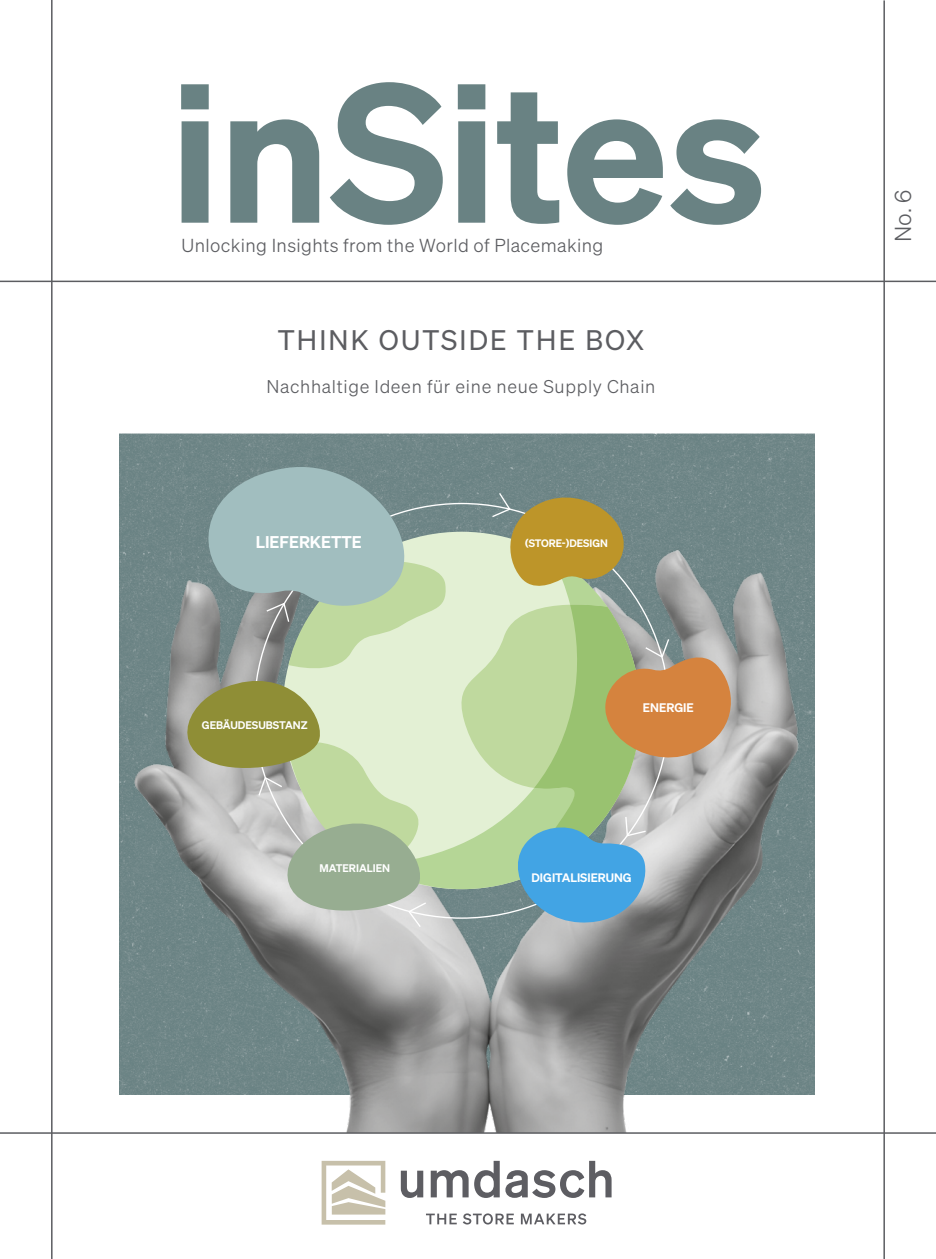
<style>
.page{position:relative;width:936px;height:1259px;background:#fff}
.page>*{position:absolute;margin:0;border:0;box-sizing:border-box;transform-origin:0 0}
.t1{font:600 192.75px "Sohne";letter-spacing:.005em;color:#698283}
.t2{font:27.6px "Sohne Buch";letter-spacing:.08em;color:#5c5d61}
.t3{font:22.5px "Sohne Leicht";color:#5c5d61}
.t4{font:18.3px "Sohne Leicht";letter-spacing:.02em;color:#5c5d61}
.t5{font:18px "Sohne Leicht";letter-spacing:.035em;color:#5c5d61}
.t6{font:600 16.65px "Sohne";color:#fff}
.t7{font:600 12.15px "Sohne";color:#fff}
.t8{font:600 12px "Sohne";color:#fff}
.t9{font:600 10.8px "Sohne";color:#fff}
.t10{font:600 10.65px "Sohne";color:#fff}
</style>
<div class="page">
<svg style="left:321px;top:1160px;width:64px;height:64px"></svg>
<svg style="left:426px;top:1213px;width:160px;height:11px"></svg>
<svg style="left:401px;top:1160px;width:210px;height:38px"></svg>
<img style="left:119px;top:434px;width:695px;height:698px">
<hr style="left:883px;top:0;width:1px;height:1259px;background:#5c5d61">
<svg style="left:448px;top:556px;width:159px;height:333px;fill:#e3f0d4"></svg>
<svg style="left:169px;top:455px;width:279px;height:473px"></svg>
<svg style="left:490px;top:483px;width:147px;height:108px"></svg>
<svg style="left:497px;top:604px;width:242px;height:320px"></svg>
<hr style="left:0;top:1132px;width:935px;height:1px;background:#5c5d61">
<hr style="left:0;top:281px;width:935px;height:1px;background:#5c5d61">
<hr style="left:51px;top:0;width:2px;height:1259px;background:#5c5d61">
<h1 class="t1" style="left:170px;top:33px;width:596px">inSites</h1>
<p class="t4" style="left:181px;top:235px;width:423px">Unlocking Insights from the World of Placemaking</p>
<h2 class="t2" style="left:278px;top:323px;width:368px">THINK OUTSIDE THE BOX</h2>
<p class="t5" style="left:266px;top:376px;width:390px">Nachhaltige Ideen für eine neue Supply Chain</p>
<p class="t6" style="left:256px;top:531px;width:107px">LIEFERKETTE</p>
<p class="t9" style="left:202px;top:718px;width:107px">GEBÄUDESUBSTANZ</p>
<p class="t9" style="left:319px;top:861px;width:72px">MATERIALIEN</p>
<p class="t10" style="left:525px;top:537px;width:84px">(STORE-)DESIGN</p>
<p class="t7" style="left:643px;top:700px;width:52px">ENERGIE</p>
<p class="t8" style="left:531px;top:870px;width:102px">DIGITALISIERUNG</p>
<p class="t3" style="left:889px;top:242px;width:54px;rotate:-90deg">No. 6</p>
</div>
